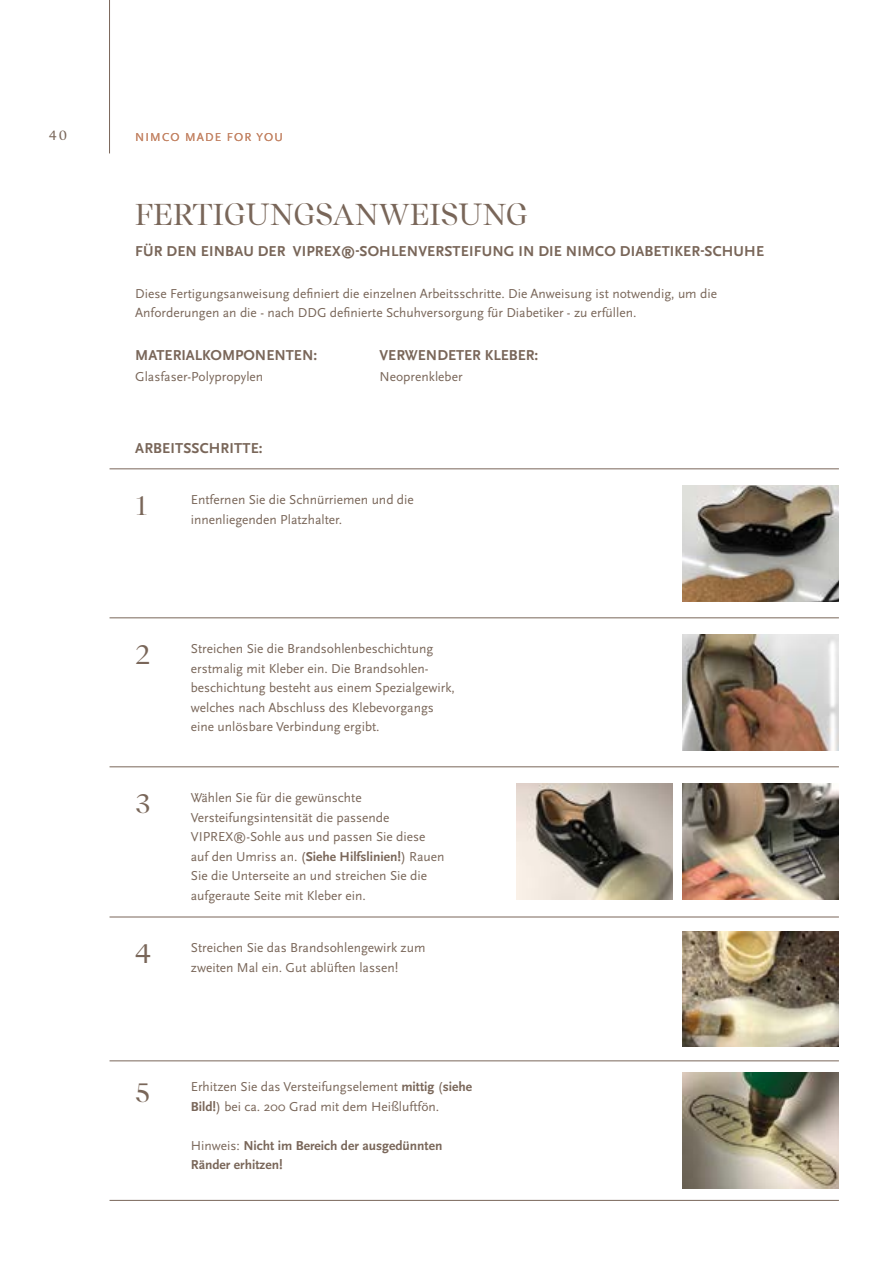
<style>
.page{position:relative;width:893px;height:1263px;background:#fff}
.page>*{position:absolute;margin:0;border:0;box-sizing:border-box;transform-origin:0 0}
.t1{font:30px "Recife Display";color:#796659}
.t2{font:27px "Recife Display";color:#796659}
.t3{font:700 15px "Scala Sans OT";letter-spacing:.01em;color:#796659}
.t4{font:13.5px/19.5px "Scala Sans OT";color:#796659}
.t5{font:700 13.5px/19.5px "Scala Sans OT";color:#796659}
.t6{font:13.5px "Recife Text";color:#796659}
.t7{font:12px "Scala Sans OT";letter-spacing:.1em;color:#c48566}
.s1{font-weight:700}
.s2{font-weight:400}
</style>
<div class="page">
<hr style="left:109px;top:0;width:1px;height:153px;background:#796659">
<img style="left:682px;top:784px;width:156px;height:115px">
<hr style="left:110px;top:617px;width:729px;height:1px;background:#796659">
<hr style="left:110px;top:766px;width:729px;height:1px;background:#796659">
<hr style="left:110px;top:917px;width:729px;height:1px;background:#796659">
<hr style="left:110px;top:1060px;width:729px;height:1px;background:#796659">
<hr style="left:110px;top:1200px;width:729px;height:1px;background:#796659">
<hr style="left:110px;top:468px;width:729px;height:1px;background:#796659">
<img style="left:682px;top:486px;width:156px;height:115px">
<img style="left:682px;top:635px;width:156px;height:115px">
<img style="left:682px;top:931px;width:156px;height:116px">
<img style="left:517px;top:784px;width:156px;height:115px">
<img style="left:682px;top:1073px;width:156px;height:115px">
<p class="t6" style="left:49px;top:126px;width:20px">40</p>
<p class="t7" style="left:135px;top:131px;width:149px">NIMCO MADE FOR YOU</p>
<h1 class="t1" style="left:135px;top:193px;width:394px">FERTIGUNGSANWEISUNG</h1>
<p class="t3" style="left:135px;top:242px;width:630px">FÜR DEN EINBAU DER VIPREX®-SOHLENVERSTEIFUNG IN DIE NIMCO DIABETIKER-SCHUHE</p>
<p class="t4" style="left:135px;top:284px;width:583px">Diese Fertigungsanweisung definiert die einzelnen Arbeitsschritte. Die Anweisung ist notwendig, um die<br>Anforderungen an die - nach DDG definierte Schuhversorgung für Diabetiker - zu erfüllen.</p>
<p class="t3" style="left:135px;top:347px;width:183px">MATERIALKOMPONENTEN:</p>
<p class="t4" style="left:135px;top:367px;width:130px">Glasfaser-Polypropylen</p>
<p class="t3" style="left:135px;top:439px;width:129px">ARBEITSSCHRITTE:</p>
<p class="t3" style="left:380px;top:347px;width:160px">VERWENDETER KLEBER:</p>
<p class="t4" style="left:380px;top:367px;width:85px">Neoprenkleber</p>
<h2 class="t2" style="left:135px;top:485px;width:14px">1</h2>
<p class="t4" style="left:191px;top:490px;width:225px">Entfernen Sie die Schnürriemen und die innenliegenden Platzhalter.</p>
<h2 class="t2" style="left:135px;top:634px;width:17px">2</h2>
<h2 class="t2" style="left:135px;top:783px;width:17px">3</h2>
<h2 class="t2" style="left:135px;top:934px;width:18px">4</h2>
<p class="t4" style="left:191px;top:639px;width:266px">Streichen Sie die Brandsohlenbeschichtung erstmalig mit Kleber ein. Die Brandsohlen&shy;beschichtung besteht aus einem Spezialgewirk, welches nach Abschluss des Klebevorgangs eine unlösbare Verbindung ergibt.</p>
<p class="t4" style="left:191px;top:788px;width:255px">Wählen Sie für die gewünschte Versteifungsintensität die passende VIPREX®-Sohle aus und passen Sie diese auf den Umriss an. (<span class="s1">Siehe Hilfslinien!</span>) Rauen Sie die Unterseite an und streichen Sie die aufgeraute Seite mit Kleber ein.</p>
<p class="t4" style="left:191px;top:938px;width:236px">Streichen Sie das Brandsohlengewirk zum zweiten Mal ein. Gut ablüften lassen!</p>
<h2 class="t2" style="left:135px;top:1073px;width:16px">5</h2>
<p class="t4" style="left:191px;top:1077px;width:283px">Erhitzen Sie das Versteifungselement <span class="s1">mittig</span> (<span class="s1">siehe<br>Bild!</span>) bei ca. 200 Grad mit dem Heißluftfön.</p>
<p class="t5" style="left:191px;top:1136px;width:253px"><span class="s2">Hinweis:</span> Nicht im Bereich der ausgedünnten<br>Ränder erhitzen!</p>
</div>
